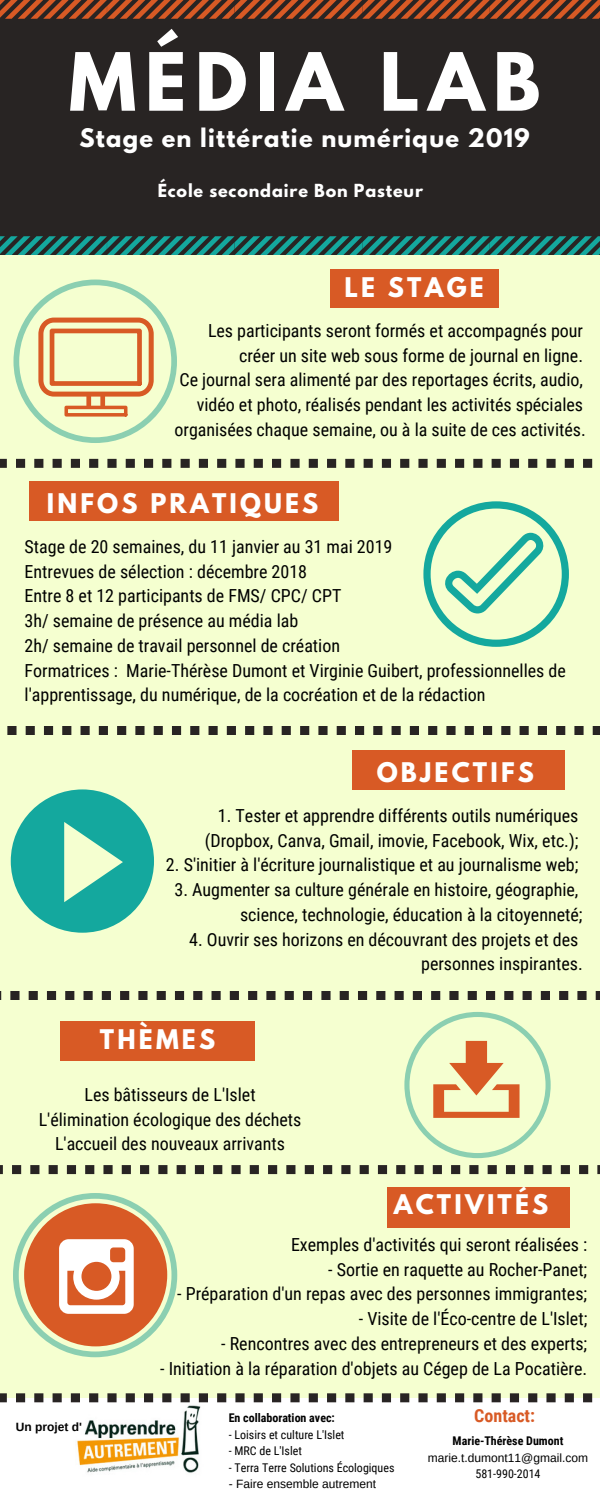
<style>
.page{position:relative;width:600px;height:1500px;background:#f5ffd0}
.page>*{position:absolute;margin:0;border:0;box-sizing:border-box;transform-origin:0 0}
.t1{font:700 71.1px "League Spartan";letter-spacing:.125em;color:#fff}
.t2{font:700 24px "League Spartan";letter-spacing:.135em;color:#fff}
.t3{font:700 22.6px "League Spartan";letter-spacing:.055em;color:#fff}
.t4{font:18px/24.8px "Roboto Condensed";color:#000;text-align:right}
.t5{font:700 18px "Roboto Condensed";color:#d85a25}
.t6{font:700 16px "League Spartan";letter-spacing:.055em;color:#fff}
.t7{font:12px "Roboto Condensed";color:#000}
.t8{font:12px "Arimo";color:#000}
.t9{font:700 12px "Roboto Condensed";color:#000}
.t10{font:700 12px "Arimo";color:#000}
</style>
<div class="page">
<div style="left:0;top:0;width:600px;height:255px;background:#282423"></div>
<svg style="left:0;top:0;width:600px;height:19px"></svg>
<svg style="left:0;top:236px;width:600px;height:19px"></svg>
<div style="left:330px;top:269px;width:168px;height:39px;background:#d85a25"></div>
<svg style="left:0;top:459px;width:281px;height:9px"></svg>
<svg style="left:290px;top:459px;width:303px;height:9px"></svg>
<svg style="left:7px;top:726px;width:284px;height:9px"></svg>
<svg style="left:300px;top:726px;width:300px;height:9px"></svg>
<div style="left:352px;top:750px;width:213px;height:40px;background:#d85a25"></div>
<div style="left:29px;top:482px;width:310px;height:39px;background:#d85a25"></div>
<svg style="left:13px;top:1193px;width:164px;height:164px"></svg>
<svg style="left:0;top:991px;width:312px;height:9px"></svg>
<svg style="left:321px;top:991px;width:279px;height:9px"></svg>
<div style="left:60px;top:1021px;width:195px;height:40px;background:#d85a25"></div>
<svg style="left:0;top:1165px;width:295px;height:9px"></svg>
<svg style="left:305px;top:1165px;width:295px;height:9px"></svg>
<div style="left:387px;top:1188px;width:182px;height:40px;background:#d85a25"></div>
<div style="left:0;top:1398px;width:600px;height:102px;background:#fff"></div>
<svg style="left:14px;top:280px;width:163px;height:163px"></svg>
<svg style="left:423px;top:501px;width:146px;height:146px"></svg>
<svg style="left:11px;top:789px;width:143px;height:144px"></svg>
<svg style="left:404px;top:1012px;width:147px;height:146px"></svg>
<img style="left:71px;top:1402px;width:137px;height:71px">
<svg style="left:0;top:1393px;width:281px;height:9px"></svg>
<svg style="left:290px;top:1393px;width:303px;height:9px"></svg>
<h1 class="t1" style="left:69px;top:47px;width:473px">MÉDIA LAB</h1>
<p class="t3" style="left:79px;top:127px;width:452px">Stage en littératie numérique 2019</p>
<p class="t6" style="left:158px;top:183px;width:267px">École secondaire Bon Pasteur</p>
<h2 class="t2" style="left:344px;top:276px;width:141px">LE STAGE</h2>
<p class="t4" style="left:175px;top:318px;width:413px">Les participants seront formés et accompagnés pour créer un site web sous forme de journal en ligne.<br>Ce journal sera alimenté par des reportages écrits, audio, vidéo et photo, réalisés pendant les activités spéciales organisées chaque semaine, ou à la suite de ces activités.</p>
<h2 class="t2" style="left:47px;top:492px;width:273px">INFOS PRATIQUES</h2>
<p class="t4" style="left:25px;top:534px;width:543px;text-align:left">Stage de 20 semaines, du 11 janvier au 31 mai 2019<br>Entrevues de sélection : décembre 2018<br>Entre 8 et 12 participants de FMS/ CPC/ CPT<br>3h/ semaine de présence au média lab<br>2h/ semaine de travail personnel de création<br>Formatrices : Marie-Thérèse Dumont et Virginie Guibert, professionnelles de l'apprentissage, du numérique, de la cocréation et de la rédaction</p>
<h2 class="t2" style="left:377px;top:760px;width:159px">OBJECTIFS</h2>
<p class="t4" style="left:205px;top:803px;width:375px">1. Tester et apprendre différents outils numériques (Dropbox, Canva, Gmail, imovie, Facebook, Wix, etc.);</p>
<p class="t4" style="left:166px;top:853px;width:414px">2. S'initier à l'écriture journalistique et au journalisme web;</p>
<p class="t4" style="left:174px;top:878px;width:410px">3. Augmenter sa culture générale en histoire, géographie, science, technologie, éducation à la citoyenneté;</p>
<p class="t4" style="left:189px;top:927px;width:395px">4. Ouvrir ses horizons en découvrant des projets et des personnes inspirantes.</p>
<h2 class="t2" style="left:100px;top:1027px;width:117px">THÈMES</h2>
<p class="t4" style="left:39px;top:1082px;width:264px;text-align:center">Les bâtisseurs de L'Islet<br>L'élimination écologique des déchets<br>L'accueil des nouveaux arrivants</p>
<p class="t10" style="left:16px;top:1420px;width:68px">Un projet d'</p>
<h2 class="t2" style="left:394px;top:1193px;width:156px">ACTIVITÉS</h2>
<p class="t4" style="left:291px;top:1232px;width:298px">Exemples d'activités qui seront réalisées :</p>
<p class="t4" style="left:328px;top:1257px;width:260px">- Sortie en raquette au Rocher-Panet;</p>
<p class="t4" style="left:177px;top:1282px;width:412px">- Préparation d'un repas avec des personnes immigrantes;</p>
<p class="t4" style="left:359px;top:1307px;width:230px">- Visite de l'Éco-centre de L'Islet;</p>
<p class="t4" style="left:221px;top:1331px;width:368px">- Rencontres avec des entrepreneurs et des experts;</p>
<p class="t4" style="left:160px;top:1356px;width:429px">- Initiation à la réparation d'objets au Cégep de La Pocatière.</p>
<p class="t5" style="left:474px;top:1405px;width:62px">Contact:</p>
<p class="t9" style="left:229px;top:1411px;width:108px">En collaboration avec:</p>
<p class="t7" style="left:229px;top:1428px;width:117px">- Loisirs et culture L'Islet</p>
<p class="t7" style="left:229px;top:1444px;width:75px">- MRC de L'Islet</p>
<p class="t7" style="left:229px;top:1461px;width:167px">- Terra Terre Solutions Écologiques</p>
<p class="t8" style="left:229px;top:1478px;width:149px">- Faire ensemble autrement</p>
<p class="t9" style="left:453px;top:1434px;width:112px">Marie-Thérèse Dumont</p>
<p class="t8" style="left:428px;top:1451px;width:162px">marie.t.dumont11@gmail.com</p>
<p class="t7" style="left:475px;top:1467px;width:67px">581-990-2014</p>
</div>
